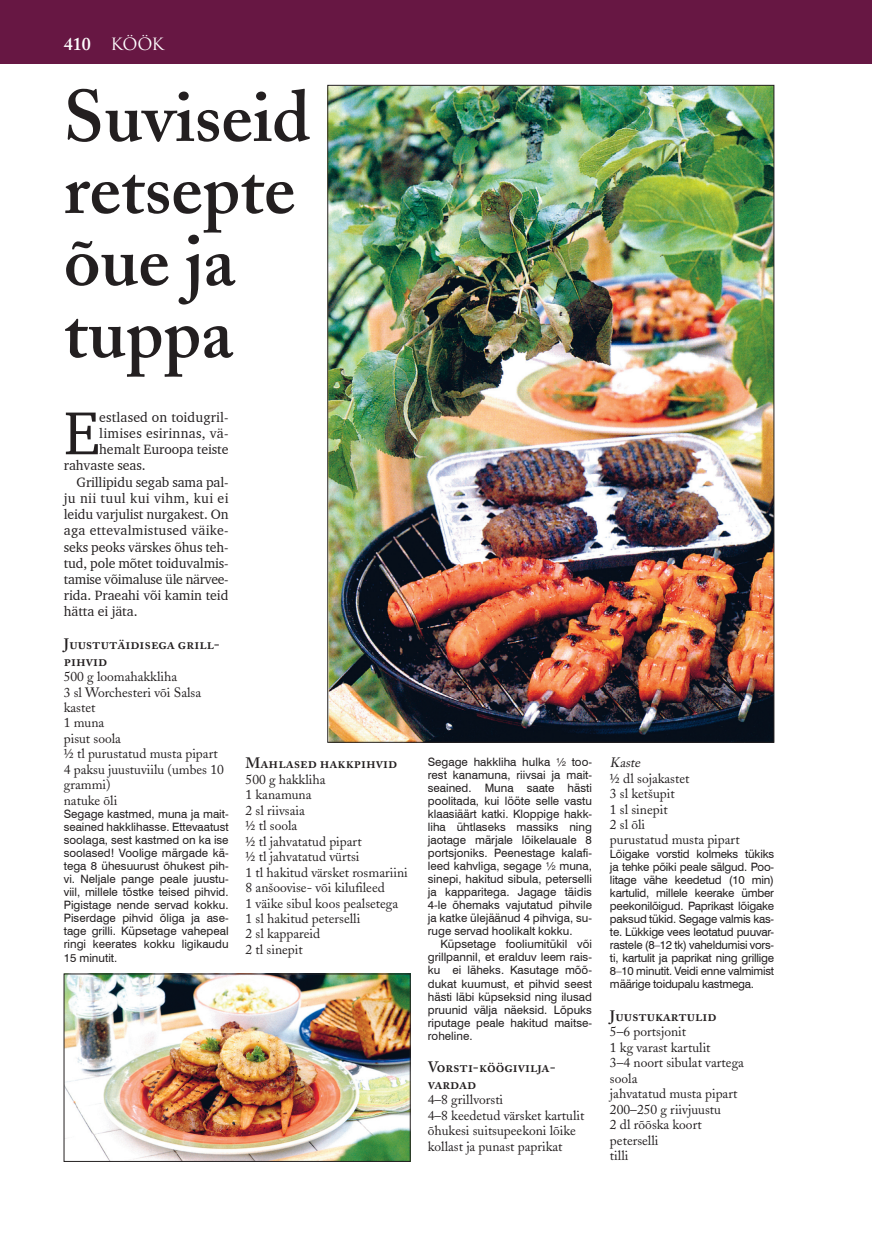
<style>
.page{position:relative;width:872px;height:1234px;background:#fff}
.page>*{position:absolute;margin:0;border:0;box-sizing:border-box;transform-origin:0 0}
.t1{font:600 72px/72px "Adobe Caslon";color:#231f20}
.t2{font:62.1px "Charter BT";color:#231f20}
.t3{font:16.5px "Trajan Pro";color:#fff}
.t4{font:15px/16.5px "Adobe Caslon Semibold SC";color:#231f20}
.t5{font:13.8px "Charter BT";letter-spacing:-.005em;color:#231f20}
.t6{font:13.8px "Charter BT";letter-spacing:.02em;color:#231f20}
.t7{font:13.8px "Charter BT";letter-spacing:.025em;color:#231f20}
.t8{font:13.5px/15.5px "Adobe Caslon";color:#231f20}
.t9{font:italic 13.5px "Adobe Caslon";color:#231f20}
.t10{font:11.55px/13px "Swiss 721 BT";color:#231f20;text-align:justify}
.s1{font-family:"Adobe Caslon";font-weight:600;font-size:18px}
</style>
<div class="page">
<div style="left:0;top:0;width:872px;height:64px;background:#671743"></div>
<img style="left:329px;top:87px;width:443px;height:653px">
<img style="left:66px;top:975px;width:342px;height:184px">
<div style="left:64px;top:973px;width:346px;height:188px;border:1px solid #231f20"></div>
<h3 class="t3" style="left:64px;top:33px;width:102px"><span class="s1">410</span> KÖÖK</h3>
<h1 class="t1" style="left:64px;top:81px;width:248px">Suviseid retsepte õue ja tuppa</h1>
<h2 class="t2" style="left:64px;top:394px;width:37px">E</h2>
<p class="t5" style="left:99px;top:408px;width:131px">estlased on toidugril-</p>
<p class="t6" style="left:99px;top:424px;width:131px">limises esirinnas, vä-</p>
<p class="t5" style="left:99px;top:441px;width:131px">hemalt Euroopa teiste</p>
<p class="t5" style="left:64px;top:457px;width:83px">rahvaste seas.</p>
<p class="t5" style="left:77px;top:473px;width:154px">Grillipidu segab sama pal-</p>
<p class="t7" style="left:64px;top:489px;width:166px">ju nii tuul kui vihm, kui ei</p>
<p class="t5" style="left:64px;top:505px;width:166px">leidu varjulist nurgakest. On</p>
<p class="t6" style="left:64px;top:522px;width:166px">aga ettevalmistused väike-</p>
<p class="t5" style="left:64px;top:538px;width:166px">seks peoks värskes õhus teh-</p>
<p class="t5" style="left:64px;top:554px;width:166px">tud, pole mõtet toiduvalmis-</p>
<p class="t5" style="left:64px;top:570px;width:166px">tamise võimaluse üle närvee-</p>
<p class="t5" style="left:64px;top:586px;width:166px">rida. Praeahi või kamin teid</p>
<p class="t5" style="left:64px;top:603px;width:75px">hätta ei jäta.</p>
<p class="t4" style="left:64px;top:635px;width:158px">Juustutäidisega grill&shy;pihvid</p>
<p class="t8" style="left:64px;top:668px;width:161px">500 g loomahakkliha<br>3 sl Worchesteri või Salsa kastet<br>1 muna<br>pisut soola<br>½ tl purustatud musta pipart<br>4 paksu juustuviilu (umbes 10 grammi)<br>natuke õli</p>
<p class="t10" style="left:64px;top:807px;width:166px">Segage kastmed, muna ja mait&shy;seained hakklihasse. Ettevaatust soolaga, sest kastmed on ka ise soolased! Voolige märgade kä&shy;tega 8 ühesuurust õhukest pih&shy;vi. Neljale pange peale juustu&shy;viil, millele tõstke teised pihvid.<br>Pigistage nende servad kokku.<br>Piserdage pihvid õliga ja ase&shy;tage grilli. Küpsetage vahepeal ringi keerates kokku ligikaudu 15 minutit.</p>
<p class="t4" style="left:246px;top:755px;width:153px">Mahlased hakkpihvid</p>
<p class="t8" style="left:246px;top:771px;width:164px">500 g hakkliha<br>1 kanamuna<br>2 sl riivsaia<br>½ tl soola<br>½ tl jahvatatud pipart<br>½ tl jahvatatud vürtsi<br>1 tl hakitud värsket rosmariini<br>8 anšoovise- või kilufileed<br>1 väike sibul koos pealsetega<br>1 sl hakitud peterselli<br>2 sl kappareid<br>2 tl sinepit</p>
<p class="t10" style="left:428px;top:754px;width:166px">Segage hakkliha hulka ½ too&shy;rest kanamuna, riivsai ja mait&shy;seained. Muna saate hästi poolitada, kui lööte selle vastu klaasiäärt katki. Kloppige hakk&shy;liha ühtlaseks massiks ning jaotage märjale lõikelauale 8 portsjoniks. Peenestage kalafi&shy;leed kahvliga, segage ½ muna, sinepi, hakitud sibula, peterselli ja kapparitega. Jagage täidis 4-le õhemaks vajutatud pihvile ja katke ülejäänud 4 pihviga, su&shy;ruge servad hoolikalt kokku.</p>
<p class="t10" style="left:428px;top:937px;width:166px;text-indent:13px">Küpsetage fooliumitükil või grillpannil, et eralduv leem rais&shy;ku ei läheks. Kasutage mõõ&shy;dukat kuumust, et pihvid seest hästi läbi küpseksid ning ilusad pruunid välja näeksid. Lõpuks riputage peale hakitud maitse&shy;roheline.</p>
<p class="t4" style="left:428px;top:1058px;width:129px">Vorsti-köögivilja&shy;vardad</p>
<p class="t8" style="left:428px;top:1092px;width:158px">4–8 grillvorsti<br>4–8 keedetud värsket kartulit õhukesi suitsupeekoni lõike kollast ja punast paprikat</p>
<p class="t9" style="left:610px;top:754px;width:35px">Kaste</p>
<p class="t8" style="left:610px;top:770px;width:131px">½ dl sojakastet<br>3 sl ketšupit<br>1 sl sinepit<br>2 sl õli<br>purustatud musta pipart</p>
<p class="t10" style="left:610px;top:846px;width:166px">Lõigake vorstid kolmeks tükiks ja tehke põiki peale sälgud. Poo&shy;litage vähe keedetud (10 min) kartulid, millele keerake ümber peekonilõigud. Paprikast lõigake paksud tükid. Segage valmis kas&shy;te. Lükkige vees leotatud puuvar&shy;rastele (8–12 tk) vaheldumisi vors&shy;ti, kartulit ja paprikat ning grillige 8–10 minutit. Veidi enne valmimist määrige toidupalu kastmega.</p>
<p class="t4" style="left:610px;top:1007px;width:108px">Juustukartulid</p>
<p class="t8" style="left:610px;top:1023px;width:135px">5–6 portsjonit<br>1 kg varast kartulit<br>3–4 noort sibulat vartega soola<br>jahvatatud musta pipart<br>200–250 g riivjuustu<br>2 dl rõõska koort peterselli<br>tilli</p>
</div>
